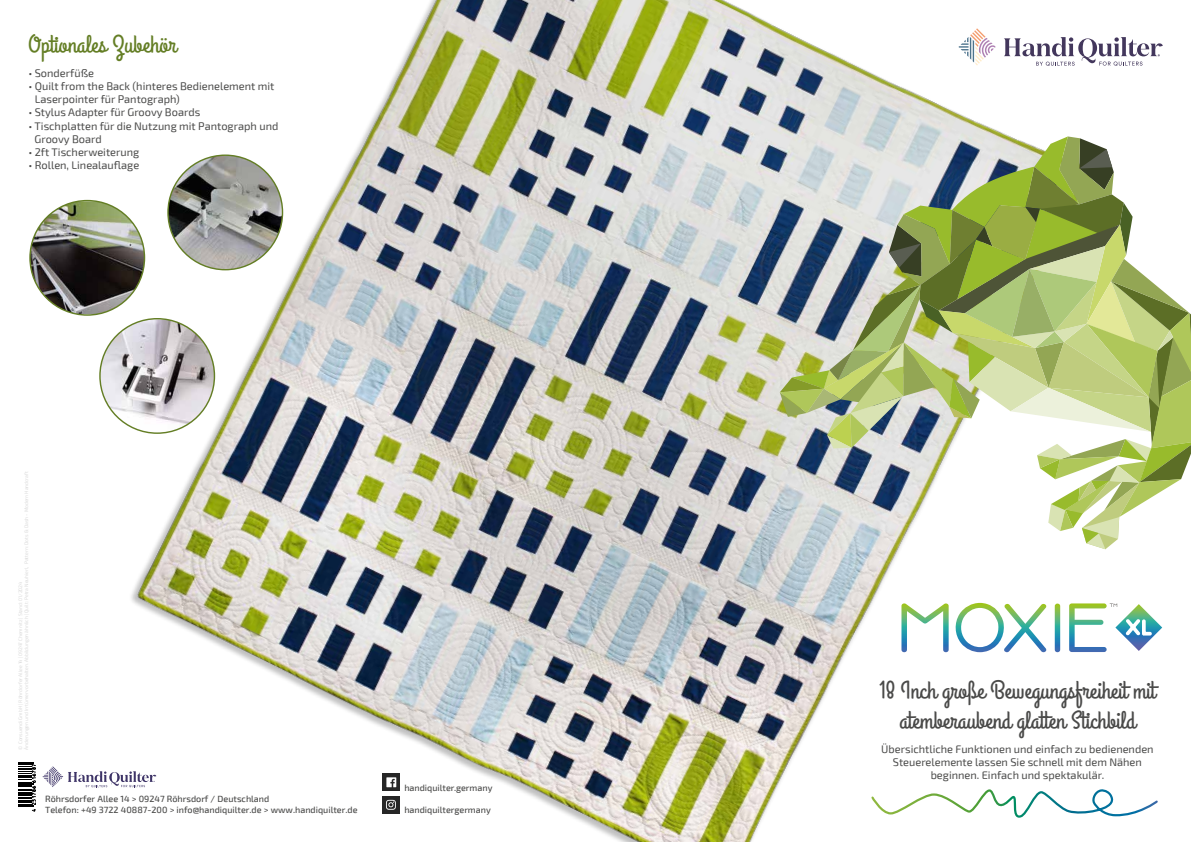
<style>
.page{position:relative;width:1191px;height:842px;background:#fff}
.page>*{position:absolute;margin:0;border:0;box-sizing:border-box;transform-origin:0 0}
.t1{font:25px/30px "Grand Hotel";color:#4a4a49;text-align:center}
.t2{font:25px "Grand Hotel";color:#647e25}
.t3{font:11px/13.2px "Exo 2";color:#4a4a49}
.t4{font:500 9px/10.8px "Exo 2";color:#4a4a49}
</style>
<div class="page">
<svg style="left:1101px;top:789px;width:57px;height:28px"></svg>
<img style="left:129px;top:0;width:972px;height:842px">
<div style="left:382px;top:773px;width:18px;height:18px;background:#262626"></div>
<svg style="left:386px;top:777px;width:10px;height:10px"></svg>
<img style="left:30px;top:201px;width:114px;height:113px">
<img style="left:100px;top:319px;width:114px;height:113px">
<img style="left:168px;top:156px;width:114px;height:113px">
<svg style="left:779px;top:136px;width:412px;height:413px"></svg>
<svg style="left:901px;top:603px;width:145px;height:49px"></svg>
<svg style="left:1054px;top:604px;width:6px;height:48px"></svg>
<svg style="left:1069px;top:603px;width:93px;height:49px"></svg>
<div style="left:382px;top:796px;width:18px;height:18px;background:#262626"></div>
<svg style="left:386px;top:800px;width:10px;height:10px"></svg>
<svg style="left:958px;top:28px;width:37px;height:38px"></svg>
<svg style="left:1004px;top:37px;width:158px;height:29px"></svg>
<svg style="left:43px;top:766px;width:113px;height:21px"></svg>
<svg style="left:18px;top:762px;width:18px;height:50px"></svg>
<h1 class="t2" style="left:28px;top:28px;width:150px">Optionales Zubehör</h1>
<p class="t3" style="left:28px;top:67px;width:67px">• Sonderfüße</p>
<p class="t3" style="left:35px;top:80px;width:241px;text-indent:-6px">• Quilt from the Back (hinteres Bedienelement mit<br>Laserpointer für Pantograph)</p>
<p class="t3" style="left:28px;top:106px;width:173px">• Stylus Adapter für Groovy Boards</p>
<p class="t3" style="left:35px;top:119px;width:245px;text-indent:-6px">• Tischplatten für die Nutzung mit Pantograph und<br>Groovy Board</p>
<p class="t3" style="left:28px;top:146px;width:112px">• 2ft Tischerweiterung</p>
<p class="t3" style="left:28px;top:159px;width:112px">• Rollen, Linealauflage</p>
<p class="t4" style="left:404px;top:782px;width:90px">handiquilter.germany</p>
<p class="t4" style="left:45px;top:794px;width:314px">Röhrsdorfer Allee 14 &gt; 09247 Röhrsdorf / Deutschland<br>Telefon: +49 3722 40887-200 &gt; info@handiquilter.de &gt; www.handiquilter.de</p>
<p class="t4" style="left:404px;top:805px;width:88px">handiquiltergermany</p>
<h1 class="t1" style="left:879px;top:676px;width:277px">18 Inch große Bewegungsfreiheit mit atemberaubend glatten Stichbild</h1>
<p class="t3" style="left:881px;top:742px;width:274px;text-align:center">Übersichtliche Funktionen und einfach zu bedienenden<br>Steuerelemente lassen Sie schnell mit dem Nähen beginnen. Einfach und spektakulär.</p>
</div>
